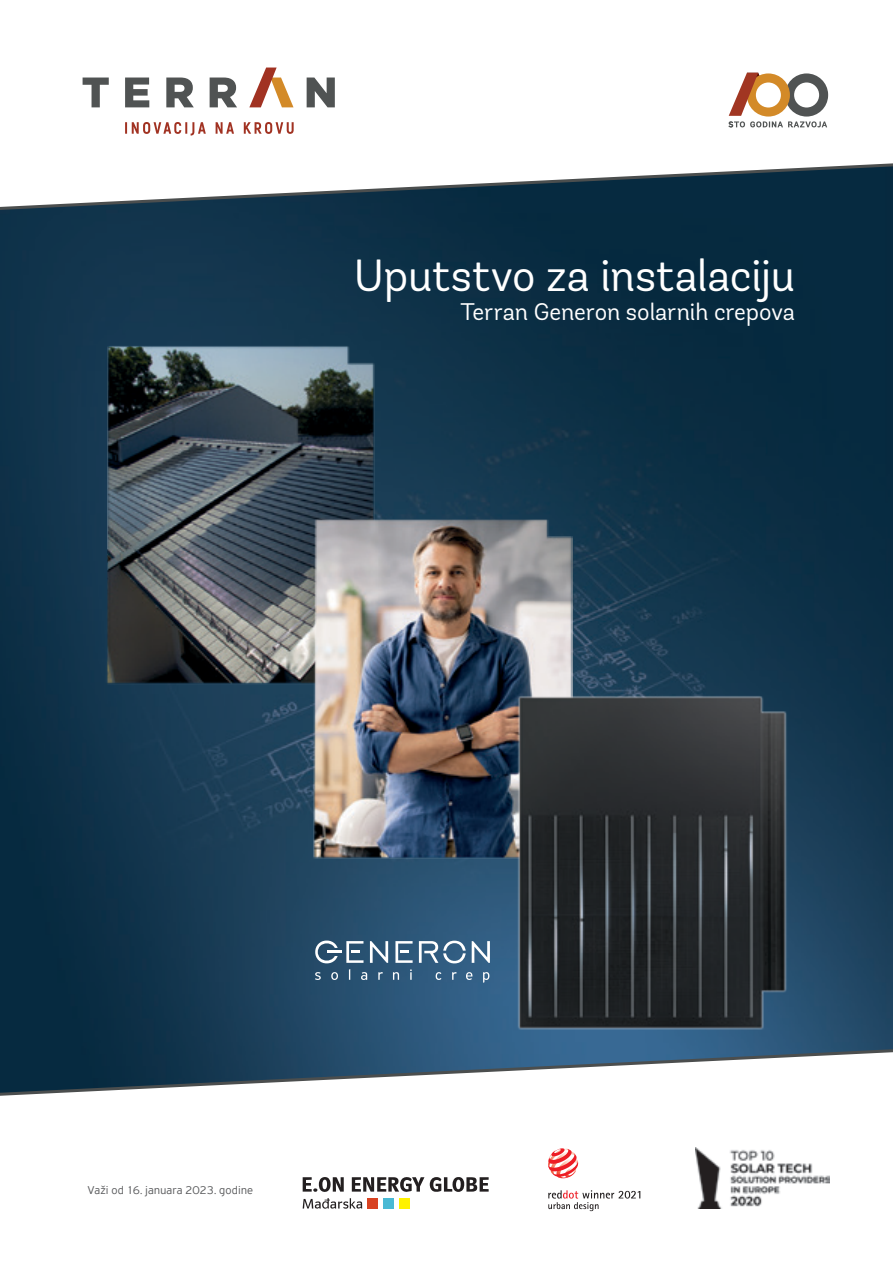
<style>
.page{position:relative;width:893px;height:1263px;background:#fff}
.page>*{position:absolute;margin:0;border:0;box-sizing:border-box;transform-origin:0 0}
.t1{font:45px "Andes Rounded";letter-spacing:-.005em;color:#fff}
.t2{font:24px "Andes Rounded";letter-spacing:-.005em;color:#fff}
.t3{font:300 12px "PF Highway Sans Pro";letter-spacing:.015em;color:#58595b}
</style>
<div class="page">
<img style="left:0;top:214px;width:893px;height:830px">
<img style="left:0;top:232px;width:526px;height:582px">
<img style="left:308px;top:520px;width:264px;height:350px">
<svg style="left:0;top:67px;width:893px;height:147px"></svg>
<svg style="left:0;top:1044px;width:893px;height:168px"></svg>
<img style="left:695px;top:1148px;width:134px;height:61px">
<svg style="left:125px;top:122px;width:169px;height:14px"></svg>
<svg style="left:307px;top:78px;width:28px;height:29px"></svg>
<svg style="left:210px;top:78px;width:27px;height:29px"></svg>
<svg style="left:166px;top:78px;width:28px;height:29px"></svg>
<svg style="left:125px;top:78px;width:24px;height:29px"></svg>
<svg style="left:83px;top:78px;width:26px;height:29px"></svg>
<svg style="left:249px;top:68px;width:44px;height:39px"></svg>
<svg style="left:729px;top:73px;width:99px;height:54px"></svg>
<svg style="left:472px;top:941px;width:18px;height:22px"></svg>
<svg style="left:370px;top:941px;width:18px;height:22px"></svg>
<svg style="left:395px;top:941px;width:18px;height:22px"></svg>
<svg style="left:419px;top:941px;width:47px;height:23px"></svg>
<svg style="left:315px;top:940px;width:48px;height:23px"></svg>
<svg style="left:315px;top:972px;width:6px;height:8px"></svg>
<svg style="left:331px;top:972px;width:7px;height:8px"></svg>
<svg style="left:361px;top:972px;width:6px;height:8px"></svg>
<svg style="left:378px;top:972px;width:5px;height:8px"></svg>
<svg style="left:393px;top:972px;width:6px;height:8px"></svg>
<svg style="left:410px;top:969px;width:2px;height:11px"></svg>
<svg style="left:436px;top:972px;width:5px;height:8px"></svg>
<svg style="left:452px;top:972px;width:5px;height:8px"></svg>
<svg style="left:466px;top:972px;width:6px;height:8px"></svg>
<svg style="left:483px;top:972px;width:6px;height:11px"></svg>
<svg style="left:430px;top:1177px;width:59px;height:15px"></svg>
<svg style="left:303px;top:1176px;width:121px;height:33px"></svg>
<img style="left:514px;top:691px;width:276px;height:341px">
<svg style="left:548px;top:1190px;width:92px;height:21px"></svg>
<svg style="left:548px;top:1148px;width:30px;height:30px"></svg>
<h1 class="t1" style="left:354px;top:248px;width:443px">Uputstvo za instalaciju</h1>
<p class="t2" style="left:460px;top:297px;width:336px">Terran Generon solarnih crepova</p>
<p class="t3" style="left:88px;top:1183px;width:167px">Važi od 16. januara 2023. godine</p>
</div>
